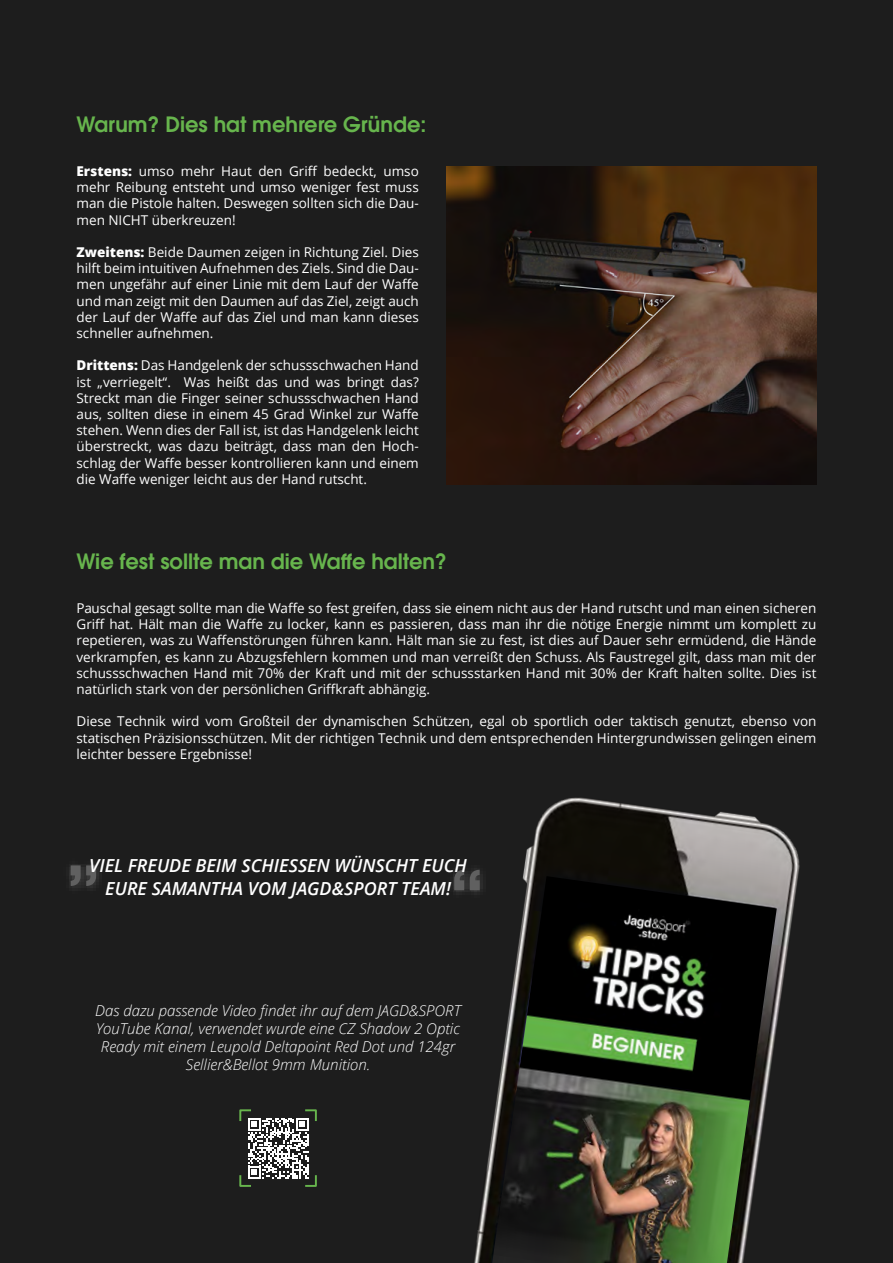
<style>
.page{position:relative;width:893px;height:1263px;background:#1d1d1d}
.page>*{position:absolute;margin:0;border:0;box-sizing:border-box;transform-origin:0 0}
.t1{font:600 75px "ITC Avant Garde Pro";color:#fff}
.t2{font:600 21px "ITC Avant Garde Pro";color:#67b54d}
.t3{font:italic 600 18px/22.5px "Open Sans";color:#fff;text-align:center}
.t4{font:italic 300 15px/18px "Open Sans";color:#fff;text-align:center}
.t5{font:13.5px/16.2px "Open Sans";color:#fff;text-align:justify}
.s1{font-weight:800}
</style>
<div class="page">
<img style="left:447px;top:167px;width:369px;height:317px">
<svg style="left:239px;top:1109px;width:78px;height:78px"></svg>
<div style="left:447px;top:862px;width:40px;height:35px;background:#fff;opacity:.75"></div>
<div style="left:63px;top:857px;width:41px;height:36px;background:#fff;opacity:.75"></div>
<img style="left:455px;top:797px;width:345px;height:466px">
<img style="left:492px;top:876px;width:285px;height:387px">
<h2 class="t2" style="left:77px;top:111px;width:351px">Warum? Dies hat mehrere Gründe:</h2>
<p class="t5" style="left:77px;top:163px;width:344px"><span class="s1">Erstens:</span> umso mehr Haut den Griff bedeckt, umso mehr Reibung entsteht und umso weniger fest muss man die Pistole halten. Deswegen sollten sich die Dau&shy;men NICHT überkreuzen!</p>
<p class="t5" style="left:77px;top:244px;width:344px"><span class="s1">Zweitens:</span> Beide Daumen zeigen in Richtung Ziel. Dies hilft beim intuitiven Aufnehmen des Ziels. Sind die Dau&shy;men ungefähr auf einer Linie mit dem Lauf der Waffe und man zeigt mit den Daumen auf das Ziel, zeigt auch der Lauf der Waffe auf das Ziel und man kann dieses schneller aufnehmen.</p>
<p class="t5" style="left:77px;top:357px;width:344px"><span class="s1">Drittens:</span> Das Handgelenk der schussschwachen Hand ist „verriegelt“. Was heißt das und was bringt das?<br>Streckt man die Finger seiner schussschwachen Hand aus, sollten diese in einem 45 Grad Winkel zur Waffe stehen. Wenn dies der Fall ist, ist das Handgelenk leicht überstreckt, was dazu beiträgt, dass man den Hoch&shy;schlag der Waffe besser kontrollieren kann und einem die Waffe weniger leicht aus der Hand rutscht.</p>
<h2 class="t2" style="left:77px;top:547px;width:372px">Wie fest sollte man die Waffe halten?</h2>
<p class="t5" style="left:77px;top:600px;width:741px">Pauschal gesagt sollte man die Waffe so fest greifen, dass sie einem nicht aus der Hand rutscht und man einen sicheren Griff hat. Hält man die Waffe zu locker, kann es passieren, dass man ihr die nötige Energie nimmt um komplett zu repetieren, was zu Waffenstörungen führen kann. Hält man sie zu fest, ist dies auf Dauer sehr ermüdend, die Hände verkrampfen, es kann zu Abzugsfehlern kommen und man verreißt den Schuss. Als Faustregel gilt, dass man mit der schussschwachen Hand mit 70% der Kraft und mit der schussstarken Hand mit 30% der Kraft halten sollte. Dies ist natürlich stark von der persönlichen Griffkraft abhängig.</p>
<p class="t5" style="left:77px;top:713px;width:741px">Diese Technik wird vom Großteil der dynamischen Schützen, egal ob sportlich oder taktisch genutzt, ebenso von statischen Präzisionsschützen. Mit der richtigen Technik und dem entsprechenden Hintergrundwissen gelingen einem leichter bessere Ergebnisse!</p>
<h3 class="t3" style="left:89px;top:854px;width:379px">VIEL FREUDE BEIM SCHIESSEN WÜNSCHT EUCH<br>EURE SAMANTHA VOM JAGD&amp;SPORT TEAM!</h3>
<h1 class="t1" style="left:65px;top:799px;width:37px">„</h1>
<h1 class="t1" style="left:449px;top:849px;width:37px">“</h1>
<p class="t4" style="left:95px;top:1000px;width:367px">Das dazu passende Video findet ihr auf dem JAGD&amp;SPORT YouTube Kanal, verwendet wurde eine CZ Shadow 2 Optic Ready mit einem Leupold Deltapoint Red Dot und 124gr Sellier&amp;Bellot 9mm Munition.</p>
</div>
